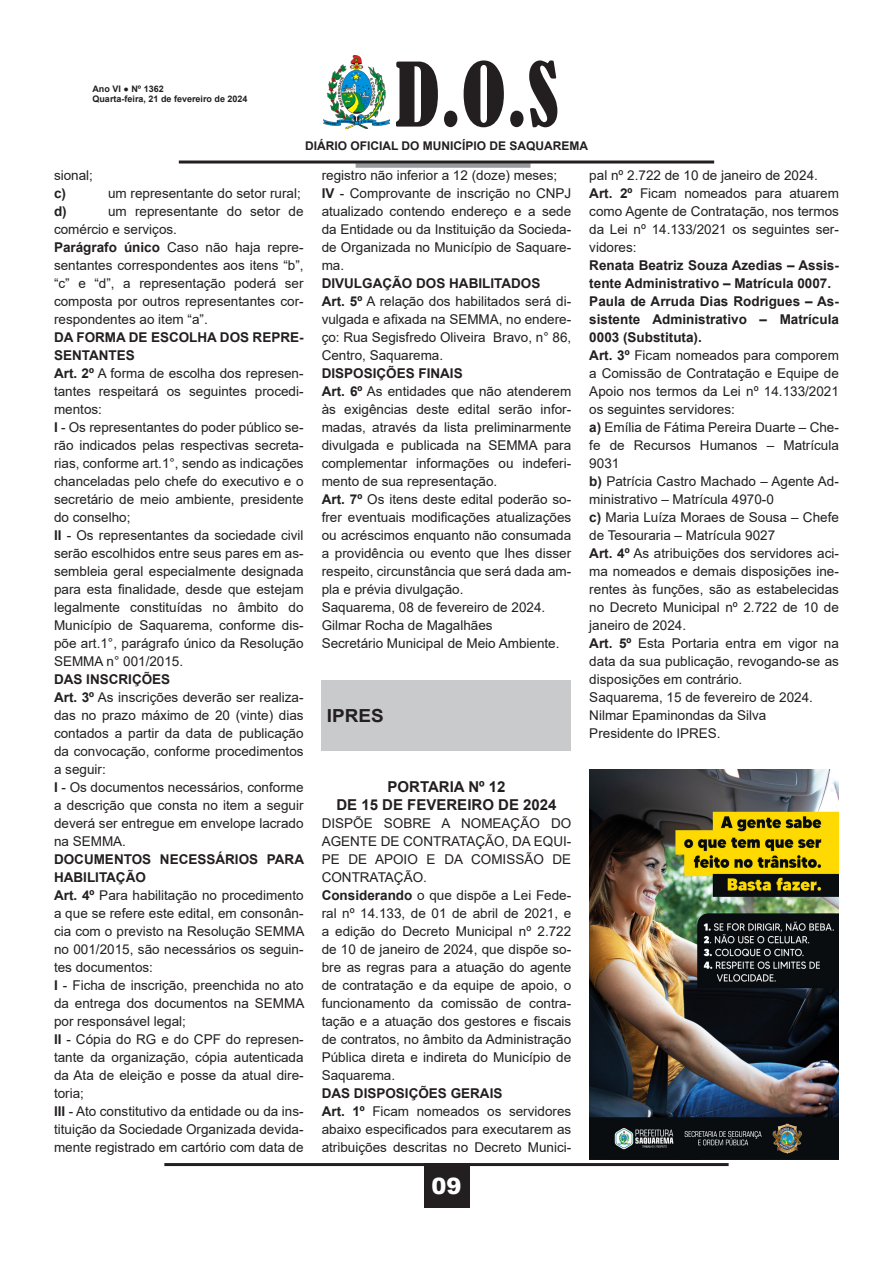
<style>
.page{position:relative;width:893px;height:1263px;background:#fff}
.page>*{position:absolute;margin:0;border:0;box-sizing:border-box;transform-origin:0 0}
.t1{font:condensed 82.5px "Bernard";color:#231f20}
.t2{font:900 22.5px "Arial";color:#fff}
.t3{font:700 18px "Arial";color:#231f20;scale:1.05 1}
.t4{font:700 15px "Arial";color:#231f20}
.t5{font:13.5px/18px "Arial";color:#231f20;text-align:justify}
.t6{font:700 13.5px/18px "Arial";color:#231f20}
.t7{font:700 12px "Arial";color:#231f20}
.t8{font:700 9px/10.8px "Arial";color:#231f20}
.s1{font-weight:700}
</style>
<div class="page">
<hr style="left:164px;top:1163px;width:565px;height:3px;background:#231f20">
<div style="left:424px;top:1163px;width:45px;height:45px;background:#231f20"></div>
<img style="left:324px;top:55px;width:65px;height:73px">
<div style="left:356px;top:163px;width:174px;height:5px;background:#97999c"></div>
<hr style="left:179px;top:161px;width:535px;height:3px;background:#231f20">
<div style="left:322px;top:680px;width:249px;height:71px;background:#c9cacc"></div>
<img style="left:589px;top:770px;width:250px;height:390px">
<p class="t8" style="left:92px;top:83px;width:157px">Ano VI ● Nº 1362<br>Quarta-feira, 21 de fevereiro de 2024</p>
<h1 class="t1" style="left:395px;top:47px;width:165px">D.O.S</h1>
<p class="t7" style="left:305px;top:137px;width:285px">DIÁRIO OFICIAL DO MUNICÍPIO DE SAQUAREMA</p>
<p class="t5" style="left:54px;top:166px;width:41px">sional;</p>
<p class="t6" style="left:54px;top:184px;width:14px">c)</p>
<p class="t5" style="left:108px;top:184px;width:194px">um representante do setor rural;</p>
<p class="t6" style="left:54px;top:202px;width:14px">d)</p>
<p class="t5" style="left:54px;top:202px;width:251px;text-indent:54px">um representante do setor de comércio e serviços.</p>
<p class="t5" style="left:54px;top:238px;width:251px"><span class="s1">Parágrafo único</span> Caso não haja repre&shy;sentantes correspondentes aos itens “b”, “c” e “d”, a representação poderá ser composta por outros representantes cor&shy;respondentes ao item “a”.</p>
<p class="t6" style="left:54px;top:328px;width:251px">DA FORMA DE ESCOLHA DOS REPRE-<br>SENTANTES</p>
<p class="t5" style="left:54px;top:364px;width:251px"><span class="s1">Art. 2º</span> A forma de escolha dos represen&shy;tantes respeitará os seguintes procedi&shy;mentos:</p>
<p class="t5" style="left:54px;top:418px;width:251px"><span class="s1">I</span> - Os representantes do poder público se&shy;rão indicados pelas respectivas secreta&shy;rias, conforme art.1°, sendo as indicações chanceladas pelo chefe do executivo e o secretário de meio ambiente, presidente do conselho;</p>
<p class="t5" style="left:54px;top:526px;width:251px"><span class="s1">II</span> - Os representantes da sociedade civil serão escolhidos entre seus pares em as&shy;sembleia geral especialmente designada para esta finalidade, desde que estejam legalmente constituídas no âmbito do Município de Saquarema, conforme dis&shy;põe art.1°, parágrafo único da Resolução SEMMA n° 001/2015.</p>
<p class="t6" style="left:54px;top:670px;width:118px">DAS INSCRIÇÕES</p>
<p class="t5" style="left:54px;top:688px;width:251px"><span class="s1">Art. 3º</span> As inscrições deverão ser realiza&shy;das no prazo máximo de 20 (vinte) dias contados a partir da data de publicação da convocação, conforme procedimentos a seguir:</p>
<p class="t5" style="left:54px;top:778px;width:251px"><span class="s1">I</span> - Os documentos necessários, conforme a descrição que consta no item a seguir deverá ser entregue em envelope lacrado na SEMMA.</p>
<p class="t6" style="left:54px;top:850px;width:252px">DOCUMENTOS NECESSÁRIOS PARA<br>HABILITAÇÃO</p>
<p class="t5" style="left:54px;top:886px;width:252px"><span class="s1">Art. 4º</span> Para habilitação no procedimento a que se refere este edital, em consonân&shy;cia com o previsto na Resolução SEMMA no 001/2015, são necessários os seguin&shy;tes documentos:</p>
<p class="t5" style="left:54px;top:976px;width:252px"><span class="s1">I</span> - Ficha de inscrição, preenchida no ato da entrega dos documentos na SEMMA por responsável legal;</p>
<p class="t5" style="left:54px;top:1030px;width:251px"><span class="s1">II</span> - Cópia do RG e do CPF do represen&shy;tante da organização, cópia autenticada da Ata de eleição e posse da atual dire&shy;toria;</p>
<p class="t5" style="left:54px;top:1102px;width:251px"><span class="s1">III</span> - Ato constitutivo da entidade ou da ins&shy;tituição da Sociedade Organizada devida&shy;mente registrado em cartório com data de</p>
<p class="t5" style="left:322px;top:166px;width:237px">registro não inferior a 12 (doze) meses;</p>
<p class="t5" style="left:322px;top:184px;width:251px"><span class="s1">IV</span> - Comprovante de inscrição no CNPJ atualizado contendo endereço e a sede da Entidade ou da Instituição da Socieda&shy;de Organizada no Município de Saquare&shy;ma.</p>
<p class="t6" style="left:322px;top:274px;width:220px">DIVULGAÇÃO DOS HABILITADOS</p>
<p class="t5" style="left:322px;top:292px;width:251px"><span class="s1">Art. 5º</span> A relação dos habilitados será di&shy;vulgada e afixada na SEMMA, no endere&shy;ço: Rua Segisfredo Oliveira Bravo, n° 86, Centro, Saquarema.</p>
<p class="t6" style="left:322px;top:364px;width:143px">DISPOSIÇÕES FINAIS</p>
<p class="t5" style="left:322px;top:382px;width:251px"><span class="s1">Art. 6º</span> As entidades que não atenderem às exigências deste edital serão infor&shy;madas, através da lista preliminarmente divulgada e publicada na SEMMA para complementar informações ou indeferi&shy;mento de sua representação.</p>
<p class="t5" style="left:322px;top:490px;width:251px"><span class="s1">Art. 7º</span> Os itens deste edital poderão so&shy;frer eventuais modificações atualizações ou acréscimos enquanto não consumada a providência ou evento que lhes disser respeito, circunstância que será dada am&shy;pla e prévia divulgação.</p>
<p class="t5" style="left:322px;top:598px;width:225px">Saquarema, 08 de fevereiro de 2024.</p>
<p class="t5" style="left:322px;top:616px;width:173px">Gilmar Rocha de Magalhães</p>
<p class="t5" style="left:322px;top:634px;width:239px">Secretário Municipal de Meio Ambiente.</p>
<p class="t3" style="left:327px;top:703px;width:56px">IPRES</p>
<p class="t4" style="left:387px;top:776px;width:119px">PORTARIA Nº 12</p>
<p class="t4" style="left:336px;top:794px;width:222px">DE 15 DE FEVEREIRO DE 2024</p>
<p class="t5" style="left:322px;top:814px;width:251px">DISPÕE SOBRE A NOMEAÇÃO DO AGENTE DE CONTRATAÇÃO, DA EQUI-PE DE APOIO E DA COMISSÃO DE CONTRATAÇÃO.</p>
<p class="t5" style="left:322px;top:886px;width:251px"><span class="s1">Considerando</span> o que dispõe a Lei Fede&shy;ral nº 14.133, de 01 de abril de 2021, e a edição do Decreto Municipal nº 2.722 de 10 de janeiro de 2024, que dispõe so&shy;bre as regras para a atuação do agente de contratação e da equipe de apoio, o funcionamento da comissão de contra&shy;tação e a atuação dos gestores e fiscais de contratos, no âmbito da Administração Pública direta e indireta do Município de Saquarema.</p>
<p class="t6" style="left:322px;top:1084px;width:182px">DAS DISPOSIÇÕES GERAIS</p>
<p class="t5" style="left:322px;top:1102px;width:251px"><span class="s1">Art. 1º</span> Ficam nomeados os servidores abaixo especificados para executarem as atribuições descritas no Decreto Munici-</p>
<h2 class="t2" style="left:431px;top:1170px;width:32px">09</h2>
<p class="t5" style="left:589px;top:166px;width:230px">pal nº 2.722 de 10 de janeiro de 2024.</p>
<p class="t5" style="left:589px;top:184px;width:251px"><span class="s1">Art. 2º</span> Ficam nomeados para atuarem como Agente de Contratação, nos termos da Lei nº 14.133/2021 os seguintes ser&shy;vidores:</p>
<p class="t6" style="left:589px;top:256px;width:251px">Renata Beatriz Souza Azedias – Assis&shy;tente Administrativo – Matrícula 0007.</p>
<p class="t6" style="left:589px;top:292px;width:251px;text-align:justify">Paula de Arruda Dias Rodrigues – As&shy;sistente Administrativo – Matrícula 0003 (Substituta).</p>
<p class="t5" style="left:589px;top:346px;width:251px"><span class="s1">Art. 3º</span> Ficam nomeados para comporem a Comissão de Contratação e Equipe de Apoio nos termos da Lei nº 14.133/2021 os seguintes servidores:</p>
<p class="t5" style="left:589px;top:418px;width:251px"><span class="s1">a)</span> Emília de Fátima Pereira Duarte – Che&shy;fe de Recursos Humanos – Matrícula 9031</p>
<p class="t5" style="left:589px;top:472px;width:251px"><span class="s1">b)</span> Patrícia Castro Machado – Agente Ad&shy;ministrativo – Matrícula 4970-0</p>
<p class="t5" style="left:589px;top:508px;width:251px"><span class="s1">c)</span> Maria Luíza Moraes de Sousa – Chefe de Tesouraria – Matrícula 9027</p>
<p class="t5" style="left:589px;top:544px;width:251px"><span class="s1">Art. 4º</span> As atribuições dos servidores aci&shy;ma nomeados e demais disposições ine&shy;rentes às funções, são as estabelecidas no Decreto Municipal nº 2.722 de 10 de janeiro de 2024.</p>
<p class="t5" style="left:589px;top:634px;width:251px"><span class="s1">Art. 5º</span> Esta Portaria entra em vigor na data da sua publicação, revogando-se as disposições em contrário.</p>
<p class="t5" style="left:589px;top:688px;width:225px">Saquarema, 15 de fevereiro de 2024.</p>
<p class="t5" style="left:589px;top:706px;width:179px">Nilmar Epaminondas da Silva</p>
<p class="t5" style="left:589px;top:724px;width:133px">Presidente do IPRES.</p>
</div>
